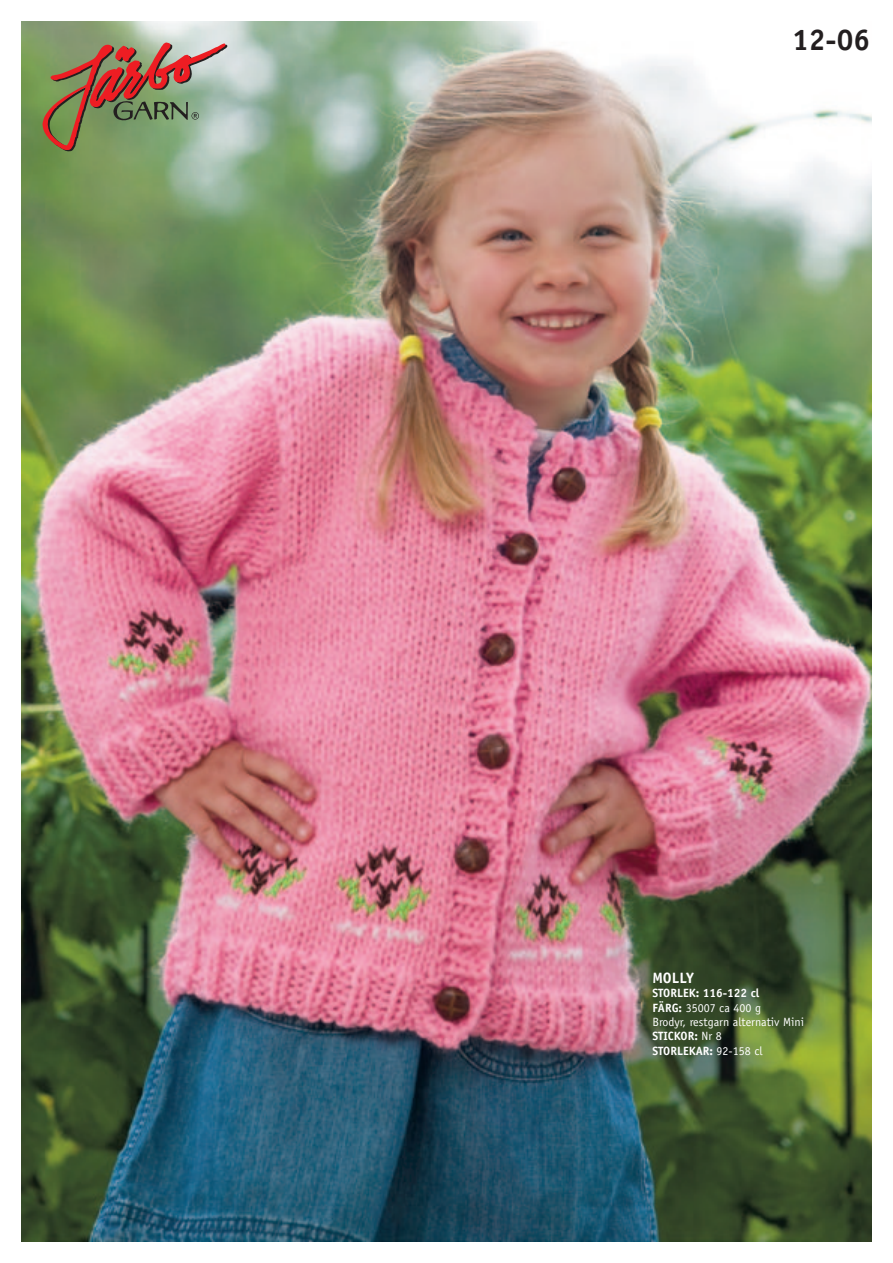
<style>
.page{position:relative;width:893px;height:1263px;background:#fff}
.page>*{position:absolute;margin:0;border:0;box-sizing:border-box;transform-origin:0 0}
.t1{font:700 30px "Officina Sans";color:#231f20}
.t2{font:700 15px "Officina Sans";color:#fff}
.t3{font:12px/14.4px "Officina Sans";color:#fff}
.s1{font-weight:700}
</style>
<div class="page">
<img style="left:21px;top:21px;width:851px;height:1221px">
<svg style="left:43px;top:43px;width:184px;height:108px;background:#958567"></svg>
<h1 class="t1" style="left:792px;top:21px;width:79px">12-06</h1>
<p class="t2" style="left:652px;top:968px;width:43px">MOLLY</p>
<p class="t3" style="left:652px;top:986px;width:153px"><span class="s1">STORLEK: 116-122 cl<br>FÄRG:</span> 35007 ca 400 g<br>Brodyr, restgarn alternativ Mini<br><span class="s1">STICKOR:</span> Nr 8<br><span class="s1">STORLEKAR:</span> 92-158 cl</p>
</div>
